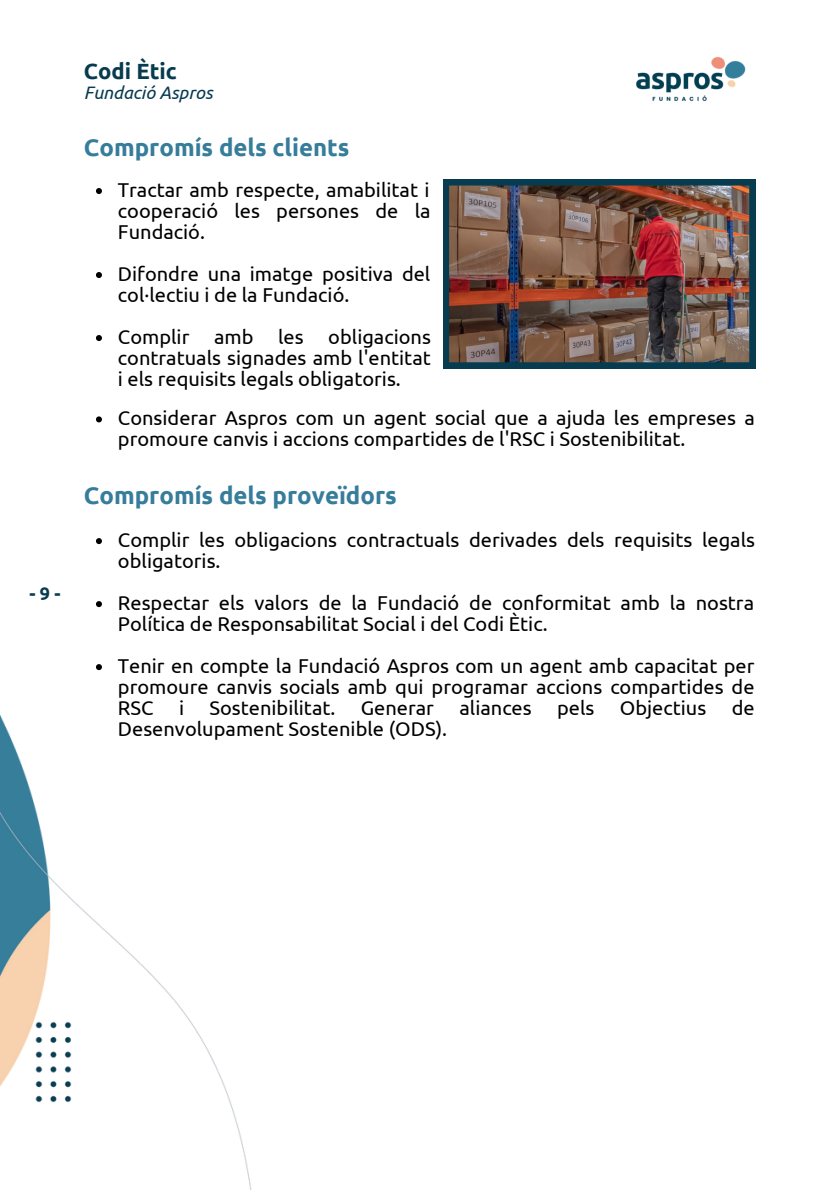
<style>
.page{position:relative;width:839px;height:1191px;background:#fff}
.page>*{position:absolute;margin:0;border:0;box-sizing:border-box;transform-origin:0 0}
.t1{font:700 24px "Ubuntu";color:#367d9b}
.t2{font:700 22px "Ubuntu";color:#073b4f}
.t3{font:20px/21px "Ubuntu";color:#000}
.t4{font:italic 18px "Ubuntu";color:#073b4f}
.t5{font:700 18px "Ubuntu";color:#073b4f}
</style>
<div class="page">
<img style="left:0;top:715px;width:252px;height:475px">
<img style="left:636px;top:56px;width:110px;height:45px">
<svg style="left:96px;top:538px;width:6px;height:6px"></svg>
<svg style="left:96px;top:601px;width:6px;height:6px"></svg>
<svg style="left:96px;top:664px;width:6px;height:6px"></svg>
<svg style="left:96px;top:188px;width:6px;height:6px"></svg>
<svg style="left:96px;top:272px;width:6px;height:6px"></svg>
<svg style="left:96px;top:335px;width:6px;height:6px"></svg>
<img style="left:443px;top:180px;width:312px;height:188px">
<svg style="left:96px;top:416px;width:6px;height:6px"></svg>
<p class="t5" style="left:29px;top:583px;width:33px">-9-</p>
<p class="t2" style="left:84px;top:59px;width:94px">Codi Ètic</p>
<p class="t4" style="left:84px;top:82px;width:130px">Fundació Aspros</p>
<p class="t1" style="left:84px;top:134px;width:267px">Compromís dels clients</p>
<p class="t3" style="left:118px;top:179px;width:314px;text-align:justify">Tractar amb respecte, amabilitat i cooperació les persones de la Fundació.</p>
<p class="t3" style="left:118px;top:263px;width:314px">Difondre una imatge positiva del col·lectiu i de la Fundació.</p>
<p class="t3" style="left:118px;top:326px;width:314px;text-align:justify">Complir amb les obligacions contratuals signades amb l'entitat i els requisits legals obligatoris.</p>
<p class="t3" style="left:118px;top:408px;width:638px">Considerar Aspros com un agent social que a ajuda les empreses a promoure canvis i accions compartides de l'RSC i Sostenibilitat.</p>
<p class="t1" style="left:84px;top:481px;width:314px">Compromís dels proveïdors</p>
<p class="t3" style="left:118px;top:529px;width:638px">Complir les obligacions contractuals derivades dels requisits legals obligatoris.</p>
<p class="t3" style="left:118px;top:592px;width:637px">Respectar els valors de la Fundació de conformitat amb la nostra<br>Política de Responsabilitat Social i del Codi Ètic.</p>
<p class="t3" style="left:118px;top:655px;width:638px;text-align:justify">Tenir en compte la Fundació Aspros com un agent amb capacitat per promoure canvis socials amb qui programar accions compartides de RSC</p>
<p class="t3" style="left:179px;top:697px;width:7px">i</p>
<p class="t3" style="left:209px;top:697px;width:127px">Sostenibilitat.</p>
<p class="t3" style="left:361px;top:697px;width:75px">Generar</p>
<p class="t3" style="left:459px;top:697px;width:74px">aliances</p>
<p class="t3" style="left:557px;top:697px;width:39px">pels</p>
<p class="t3" style="left:620px;top:697px;width:88px">Objectius</p>
<p class="t3" style="left:731px;top:697px;width:24px">de</p>
<p class="t3" style="left:118px;top:718px;width:330px">Desenvolupament Sostenible (ODS).</p>
</div>
